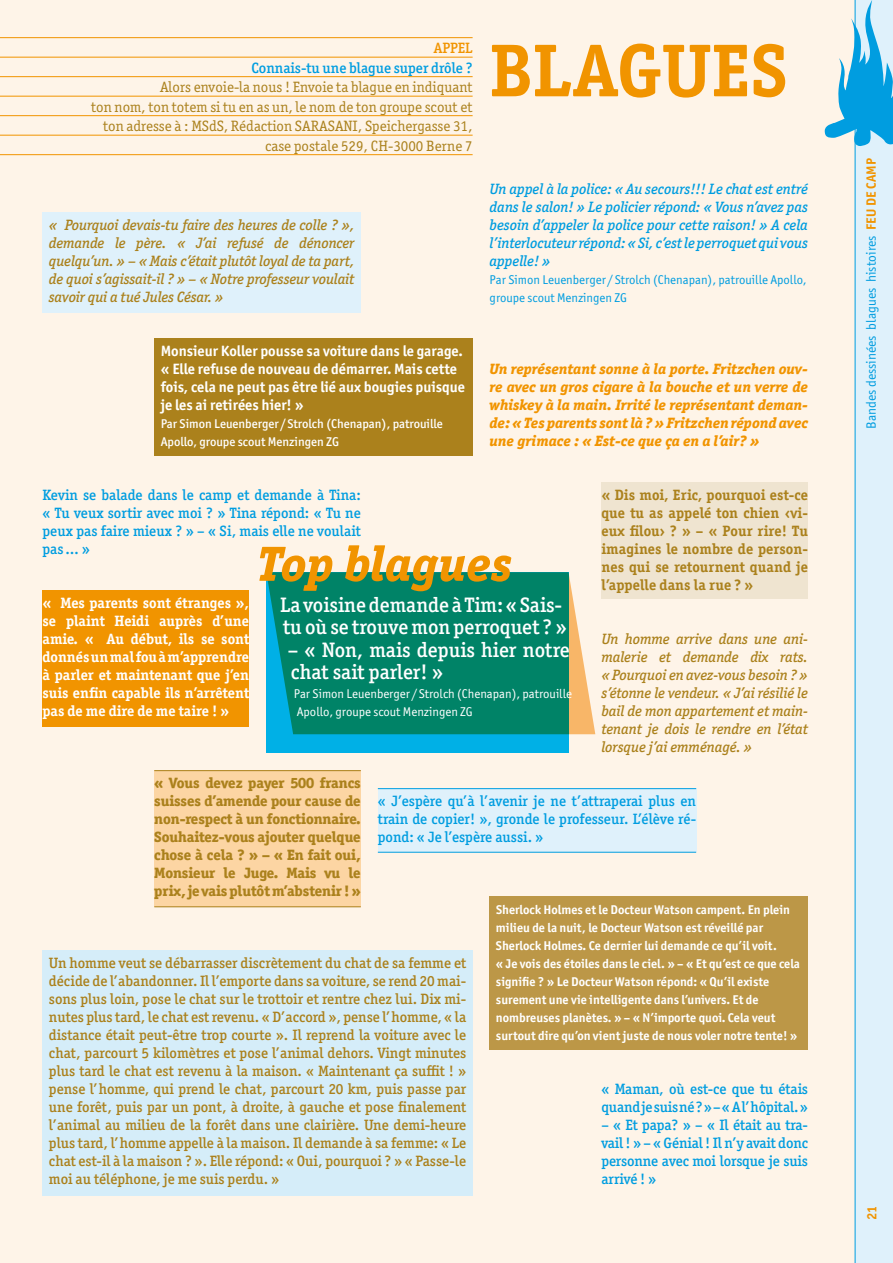
<style>
.page{position:relative;width:893px;height:1263px;background:#fef4e8}
.page>*{position:absolute;margin:0;border:0;box-sizing:border-box;transform-origin:0 0}
.t1{font:700 75px "Officina Serif ITC Pro";color:#f19400}
.t2{font:500 21px/22.5px "Officina Serif ITC Pro";color:#fff}
.t3{font:500 15px/18px "Officina Serif ITC Pro";color:#ab811c;text-align:justify}
.t4{font:500 15px/18px "Officina Serif ITC Pro";color:#009de0;text-align:justify}
.t5{font:italic 500 15px/18px "Officina Serif ITC Pro";letter-spacing:-.005em;color:#ab811c;text-align:justify}
.t6{font:italic 800 15px/18px "Officina Serif ITC Pro";color:#f19400;text-align:justify}
.t7{font:italic 500 15px/18px "Officina Serif ITC Pro";color:#009de0;text-align:justify}
.t8{font:800 15px/18px "Officina Serif ITC Pro";letter-spacing:-.01em;color:#ab811c;text-align:justify}
.t9{font:700 15px/18px "Officina Serif ITC Pro";color:#fff;text-align:justify}
.t10{font:15px/19.5px "Officina Serif ITC Pro";color:#ab811c;text-align:right}
.t11{font:700 15px/18px "Officina Serif ITC Pro";letter-spacing:.005em;color:#ab811c;text-align:justify}
.t12{font:700 15px/18px "Officina Sans ITC Pro";color:#fff}
.t13{font:500 15px "Officina Serif ITC Pro";color:#f19400}
.t14{font:13.5px "Officina Sans ITC Pro";color:#009de0}
.t15{font:700 13.5px "Officina Sans ITC Pro";color:#f19400}
.t16{font:700 12.75px/18px "Officina Sans ITC Pro";color:#fff}
.t17{font:500 12.75px/18px "Officina Sans ITC Pro";color:#fff}
.t18{font:12.75px/18px "Officina Sans ITC Pro";color:#009de0}
.t19{font:12.75px/18px "Officina Sans ITC Pro";color:#fff}
.s1{font-weight:700;color:#f19400}
</style>
<div class="page">
<div style="left:855px;top:146px;width:38px;height:1117px;background:#dff1fb"></div>
<svg style="left:825px;top:0;width:68px;height:146px"></svg>
<div style="left:43px;top:212px;width:318px;height:101px;background:#dff1fb"></div>
<div style="left:601px;top:482px;width:207px;height:116px;background:#efe4d0"></div>
<div style="left:43px;top:590px;width:206px;height:136px;background:#f19400"></div>
<div style="left:154px;top:338px;width:319px;height:117px;background:#ab811c"></div>
<div style="left:490px;top:896px;width:318px;height:153px;background:#bc9747"></div>
<div style="left:43px;top:950px;width:430px;height:245px;background:#d5edf9"></div>
<div style="left:378px;top:788px;width:318px;height:64px;background:#dff1fb"></div>
<hr style="left:378px;top:852px;width:318px;height:1px;background:#009de0">
<hr style="left:378px;top:788px;width:318px;height:1px;background:#009de0">
<div style="left:154px;top:770px;width:207px;height:137px;background:#fcd5a3"></div>
<hr style="left:154px;top:906px;width:207px;height:1px;background:#ab811c">
<hr style="left:154px;top:770px;width:207px;height:1px;background:#ab811c">
<hr style="left:0;top:37px;width:473px;height:1px;background:#f19400">
<hr style="left:0;top:57px;width:473px;height:1px;background:#f19400">
<hr style="left:0;top:76px;width:473px;height:1px;background:#f19400">
<hr style="left:0;top:96px;width:473px;height:1px;background:#f19400">
<hr style="left:0;top:115px;width:473px;height:1px;background:#f19400">
<hr style="left:0;top:135px;width:473px;height:1px;background:#f19400">
<hr style="left:0;top:154px;width:473px;height:1px;background:#f19400">
<div style="left:266px;top:572px;width:302px;height:180px;background:#00b0e6"></div>
<svg style="left:269px;top:572px;width:326px;height:162px;background:#158b71"></svg>
<svg style="left:259px;top:545px;width:252px;height:46px"></svg>
<p class="t13" style="left:434px;top:39px;width:37px">Appel</p>
<p class="t4" style="left:251px;top:59px;width:223px">Connais-tu une blague super drôle ?</p>
<p class="t10" style="left:91px;top:77px;width:383px">Alors envoie-la nous ! Envoie ta blague en indiquant<br>ton nom, ton totem si tu en as un, le nom de ton groupe scout et ton adresse à : MSdS, Rédaction SARASANI, Speichergasse 31, case postale 529, CH-3000 Berne 7</p>
<p class="t5" style="left:49px;top:216px;width:307px">« Pourquoi devais-tu faire des heures de colle ? », demande le père. « J’ai refusé de dénoncer quelqu’un. » – « Mais c’était plutôt loyal de ta part, de quoi s’agissait-il ? » – « Notre professeur voulait savoir qui a tué Jules César. »</p>
<p class="t12" style="left:161px;top:342px;width:306px">Monsieur Koller pousse sa voiture dans le garage. « Elle refuse de nouveau de démarrer. Mais cette fois, cela ne peut pas être lié aux bougies puisque je les ai retirées hier! »</p>
<p class="t17" style="left:161px;top:415px;width:284px">Par Simon Leuenberger / Strolch (Chenapan), patrouille<br>Apollo, groupe scout Menzingen ZG</p>
<p class="t4" style="left:43px;top:486px;width:320px">Kevin se balade dans le camp et demande à Tina: « Tu veux sortir avec moi ? » Tina répond: « Tu ne peux pas faire mieux ? » – « Si, mais elle ne voulait pas… »</p>
<h1 class="t1" style="left:490px;top:25px;width:259px">blagues</h1>
<p class="t7" style="left:490px;top:180px;width:320px">Un appel à la police: « Au secours!!! Le chat est entré dans le salon! » Le policier répond: « Vous n’avez pas besoin d’appeler la police pour cette raison! » A cela l’interlocuteur répond: « Si, c’est le perroquet qui vous appelle! »</p>
<p class="t18" style="left:490px;top:271px;width:319px">Par Simon Leuenberger / Strolch (Chenapan), patrouille Apollo, groupe scout Menzingen ZG</p>
<p class="t6" style="left:490px;top:360px;width:320px">Un représentant sonne à la porte. Fritzchen ouv&shy;re avec un gros cigare à la bouche et un verre de whiskey à la main. Irrité le représentant deman&shy;de: « Tes parents sont là ? » Fritzchen répond avec une grimace : « Est-ce que ça en a l’air? »</p>
<p class="t11" style="left:601px;top:486px;width:208px">« Dis moi, Eric, pourquoi est-ce que tu as appelé ton chien ‹vi&shy;eux filou› ? » – « Pour rire! Tu imagines le nombre de person&shy;nes qui se retournent quand je l’appelle dans la rue ? »</p>
<p class="t9" style="left:43px;top:594px;width:208px">« Mes parents sont étranges », se plaint Heidi auprès d’une amie. « Au début, ils se sont donnés un mal fou à m’apprendre à parler et maintenant que j’en suis enfin capable ils n’arrêtent pas de me dire de me taire ! »</p>
<h2 class="t2" style="left:280px;top:593px;width:288px">La voisine demande à Tim: « Sais&shy;tu où se trouve mon perroquet ? »</h2>
<h2 class="t2" style="left:288px;top:638px;width:284px">– « Non, mais depuis hier notre chat sait parler! »</h2>
<p class="t19" style="left:294px;top:685px;width:280px">Par Simon Leuenberger / Strolch (Chenapan), patrouille<br>Apollo, groupe scout Menzingen ZG</p>
<p class="t5" style="left:601px;top:630px;width:208px">Un homme arrive dans une ani&shy;malerie et demande dix rats. « Pourquoi en avez-vous besoin ? » s’étonne le vendeur. « J’ai résilié le bail de mon appartement et main&shy;tenant je dois le rendre en l’état lorsque j’ai emménagé. »</p>
<p class="t8" style="left:154px;top:774px;width:208px">« Vous devez payer 500 francs suisses d’amende pour cause de non-respect à un fonctionnaire.<br>Souhaitez-vous ajouter quelque chose à cela ? » – « En fait oui, Monsieur le Juge. Mais vu le prix, je vais plutôt m’abstenir ! »</p>
<p class="t4" style="left:378px;top:792px;width:320px">« J’espère qu’à l’avenir je ne t’attraperai plus en train de copier! », gronde le professeur. L’élève ré&shy;pond: « Je l’espère aussi. »</p>
<p class="t3" style="left:49px;top:954px;width:419px">Un homme veut se débarrasser discrètement du chat de sa femme et décide de l’abandonner. Il l’emporte dans sa voiture, se rend 20 mai&shy;sons plus loin, pose le chat sur le trottoir et rentre chez lui. Dix mi&shy;nutes plus tard, le chat est revenu. « D’accord », pense l’homme, « la distance était peut-être trop courte ». Il reprend la voiture avec le chat, parcourt 5 kilomètres et pose l’animal dehors. Vingt minutes plus tard le chat est revenu à la maison. « Maintenant ça suffit ! » pense l’homme, qui prend le chat, parcourt 20 km, puis passe par une forêt, puis par un pont, à droite, à gauche et pose finalement l’animal au milieu de la forêt dans une clairière. Une demi-heure plus tard, l’homme appelle à la maison. Il demande à sa femme: « Le chat est-il à la maison ? ». Elle répond: « Oui, pourquoi ? » « Passe-le moi au téléphone, je me suis perdu. »</p>
<p class="t16" style="left:496px;top:901px;width:306px">Sherlock H olmes et le Docteur Watson campent. En plein milieu de la nuit, le Docteur Watson est réveillé par Sherlock H olmes. Ce dernier lui demande ce qu’il voit.<br>« Je vois des étoiles dans le ciel. » – « Et qu’est ce que cela signifie ? » Le Docteur Watson répond: « Qu’il existe surement une vie intelligente dans l’univers. Et de nombreuses planètes. » – « N’importe quoi. Cela veut surtout dire qu’on vient juste de nous voler notre tente! »</p>
<p class="t4" style="left:601px;top:1080px;width:208px">« Maman, où est-ce que tu étais quand je suis né ? » – « A l’hôpital. »</p>
<p class="t4" style="left:601px;top:1116px;width:208px">– « Et papa? » – « Il était au tra&shy;vail ! » – « Génial ! Il n’y avait donc personne avec moi lorsque je suis arrivé ! »</p>
<p class="t14" style="left:863px;top:429px;width:272px;rotate:-90deg">Bandes dessinées blagues histoires <span class="s1">Feu de camp</span></p>
<p class="t15" style="left:863px;top:1220px;width:16px;rotate:-90deg">21</p>
</div>
